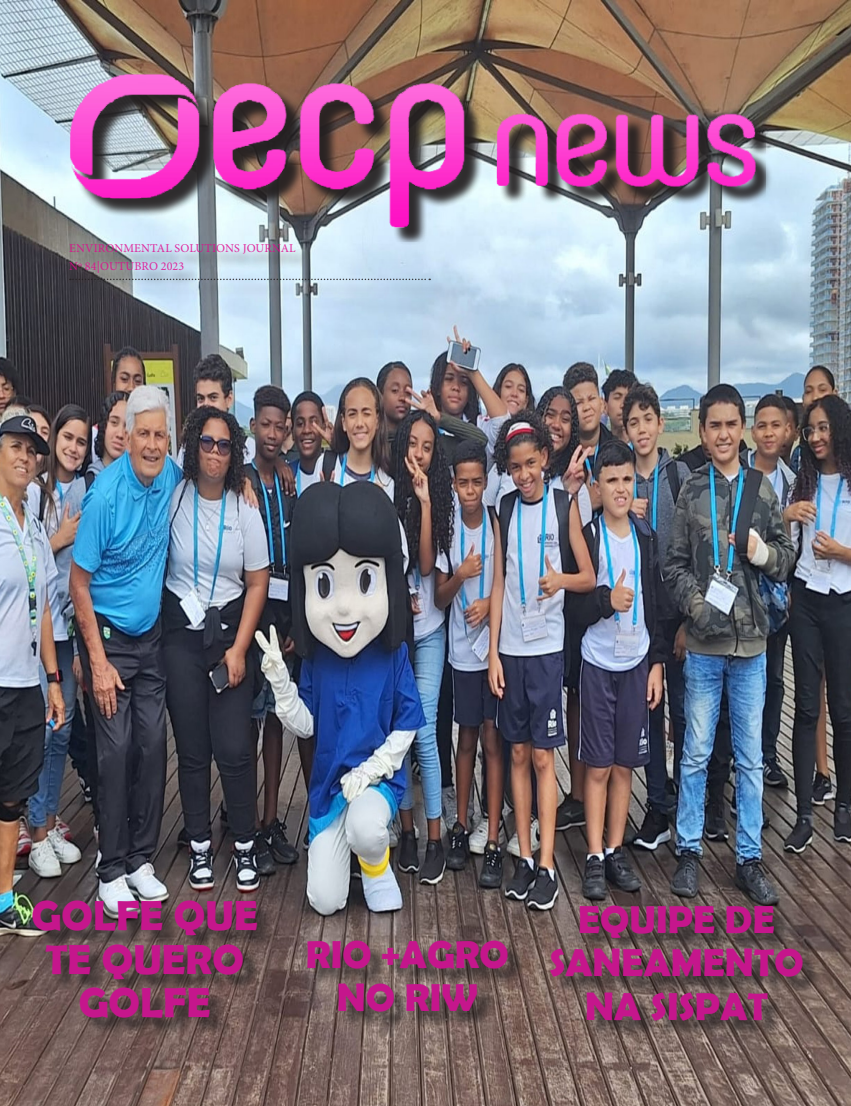
<style>
.page{position:relative;width:851px;height:1106px;background:#fff}
.page>*{position:absolute;margin:0;border:0;box-sizing:border-box;transform-origin:0 0}
.t1{font:700 42px/43.5px "Berlin Sans FB Demi";color:#c5168c;text-align:center}
.t2{font:700 39px/43.5px "Berlin Sans FB Demi";color:#c5168c;text-align:center}
.t3{font:12px/18px "Minion Pro";letter-spacing:.01em;color:#e2078c}
</style>
<div class="page">
<img style="left:0;top:0;width:850px;height:1106px">
<div style="left:73px;top:77px;width:700px;height:169px;background:#231f20;opacity:.75"></div>
<img style="left:64px;top:41px;width:701px;height:201px">
<div style="left:72px;top:246px;width:375px;height:52px;background:#231f20;opacity:.75"></div>
<svg style="left:70px;top:279px;width:360px;height:1px"></svg>
<div style="left:35px;top:903px;width:240px;height:133px;background:#231f20;opacity:.75"></div>
<div style="left:310px;top:943px;width:216px;height:87px;background:#231f20;opacity:.75"></div>
<div style="left:553px;top:908px;width:268px;height:130px;background:#231f20;opacity:.75"></div>
<p class="t3" style="left:69px;top:239px;width:228px">ENVIRONMENTAL SOLUTIONS JOURNAL<br>Nº 84|OUTUBRO 2023</p>
<p class="t1" style="left:32px;top:893px;width:228px">GOLFE QUE<br>TE QUERO<br>GOLFE</p>
<p class="t2" style="left:306px;top:931px;width:204px">RIO +AGRO<br>NO RIW</p>
<p class="t2" style="left:549px;top:896px;width:256px">EQUIPE DE<br>SANEAMENTO<br>NA SISPAT</p>
</div>
